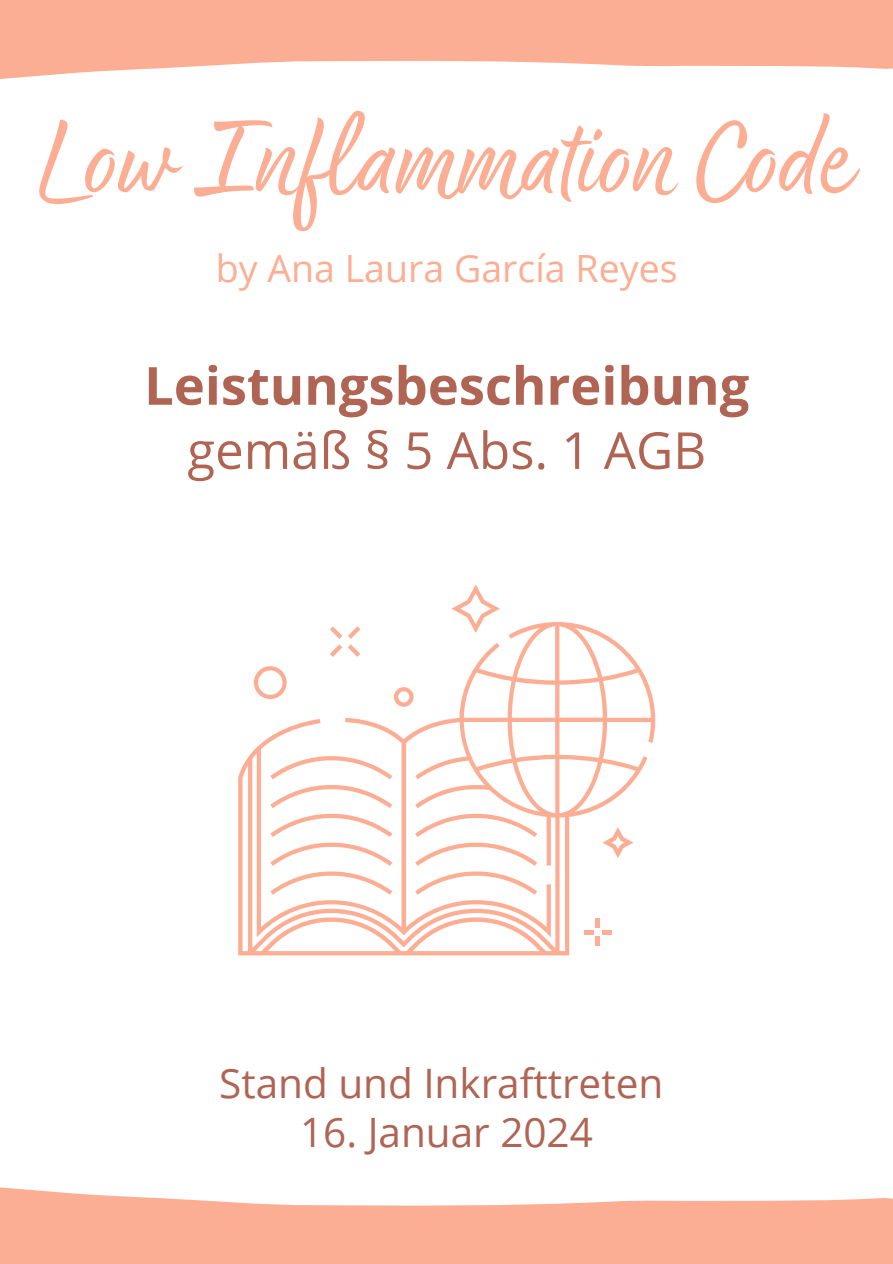
<style>
.page{position:relative;width:893px;height:1264px;background:#fff}
.page>*{position:absolute;margin:0;border:0;box-sizing:border-box;transform-origin:0 0}
.t1{font:120px "Good Karma Smooth";color:#fcae94}
.t2{font:700 52.5px "Open Sans";color:#b06453}
.t3{font:51px "Open Sans";color:#b06453}
.t4{font:40.5px "Open Sans";color:#b06453}
.t5{font:37.5px "Open Sans";color:#fcae94}
</style>
<div class="page">
<svg style="left:0;top:0;width:892px;height:79px;fill:#fcae94"></svg>
<svg style="left:0;top:1187px;width:892px;height:76px;fill:#fcae94"></svg>
<svg style="left:238px;top:622px;width:417px;height:333px"></svg>
<svg style="left:270px;top:749px;width:122px;height:145px"></svg>
<svg style="left:415px;top:807px;width:122px;height:87px"></svg>
<svg style="left:330px;top:626px;width:12px;height:31px"></svg>
<svg style="left:348px;top:626px;width:12px;height:31px"></svg>
<svg style="left:602px;top:827px;width:31px;height:31px"></svg>
<svg style="left:254px;top:666px;width:33px;height:33px"></svg>
<div style="left:595px;top:918px;width:5px;height:9px;background:#fcae94"></div>
<div style="left:595px;top:936px;width:5px;height:10px;background:#fcae94"></div>
<svg style="left:584px;top:930px;width:9px;height:4px"></svg>
<svg style="left:602px;top:930px;width:9px;height:4px"></svg>
<svg style="left:451px;top:584px;width:49px;height:49px"></svg>
<svg style="left:394px;top:687px;width:19px;height:19px"></svg>
<p class="t1" style="left:39px;top:88px;width:816px">Low Inflammation Code</p>
<p class="t5" style="left:216px;top:242px;width:463px">by Ana Laura García Reyes</p>
<p class="t2" style="left:144px;top:348px;width:606px">Leistungsbeschreibung</p>
<p class="t3" style="left:187px;top:414px;width:520px">gemäß § 5 Abs. 1 AGB</p>
<p class="t4" style="left:219px;top:1054px;width:445px">Stand und Inkrafttreten</p>
<p class="t4" style="left:300px;top:1103px;width:294px">16. Januar 2024</p>
</div>
